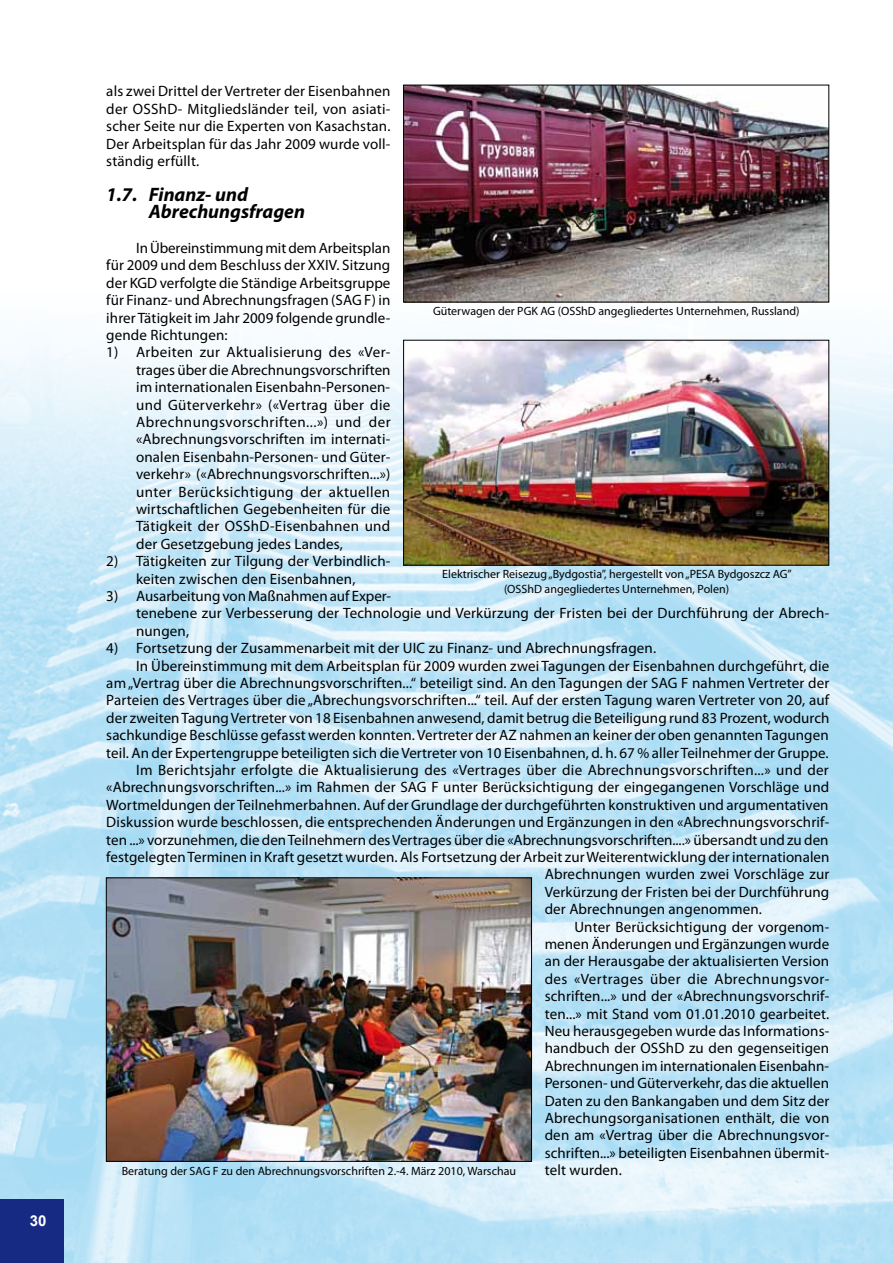
<style>
.page{position:relative;width:893px;height:1263px;background:#fff}
.page>*{position:absolute;margin:0;border:0;box-sizing:border-box;transform-origin:0 0}
.t1{font:italic 700 19.5px/17.4px "Myriad Pro";color:#000}
.t2{font:15px/17.4px "Myriad Pro";letter-spacing:.01em;color:#000;text-align:justify}
.t3{font:15px "Myriad Pro";letter-spacing:.03em;color:#000}
.t4{font:700 15px "Arial";color:#fff}
.t5{font:12px/14.4px "Myriad Pro";color:#000;text-align:center}
</style>
<div class="page">
<img style="left:0;top:84px;width:893px;height:1179px">
<div style="left:0;top:1199px;width:64px;height:64px;background:#162983"></div>
<img style="left:405px;top:342px;width:422px;height:221px">
<div style="left:403px;top:340px;width:426px;height:225px;border:1px solid #000"></div>
<img style="left:405px;top:87px;width:422px;height:213px">
<div style="left:403px;top:85px;width:426px;height:217px;border:1px solid #000"></div>
<img style="left:108px;top:879px;width:422px;height:281px">
<div style="left:106px;top:877px;width:426px;height:285px;border:1px solid #000"></div>
<p class="t4" style="left:30px;top:1211px;width:18px">30</p>
<p class="t2" style="left:106px;top:82px;width:286px">als zwei Drittel der Vertreter der Eisenbahnen der OSShD- Mitgliedsländer teil, von asiati&shy;scher Seite nur die Experten von Kasachstan.<br>Der Arbeitsplan für das Jahr 2009 wurde voll&shy;ständig erfüllt.</p>
<h1 class="t1" style="left:149px;top:185px;width:158px;text-indent:-43px">1.7. Finanz- und<br>Abrechungsfragen</h1>
<p class="t2" style="left:106px;top:239px;width:286px;text-indent:30px">In Übereinstimmung mit dem Arbeitsplan für 2009 und dem Beschluss der XXIV. Sitzung der KGD verfolgte die Ständige Arbeitsgruppe für Finanz- und Abrechnungsfragen (SAG F) in ihrer Tätigkeit im Jahr 2009 folgende grundle&shy;gende Richtungen:</p>
<p class="t2" style="left:136px;top:343px;width:256px;text-indent:-30px">1) Arbeiten zur Aktualisierung des «Ver&shy;trages über die Abrechnungsvorschriften im internationalen Eisenbahn-Personen&shy;und Güterverkehr» («Vertrag über die Abrechnungsvorschriften...») und der «Abrechnungsvorschriften im internati&shy;onalen Eisenbahn-Personen- und Güter&shy;verkehr» («Abrechnungsvorschriften...») unter Berücksichtigung der aktuellen wirtschaftlichen Gegebenheiten für die Tätigkeit der OSShD-Eisenbahnen und der Gesetzgebung jedes Landes,</p>
<p class="t2" style="left:106px;top:552px;width:286px;text-align:center">2) Tätigkeiten zur Tilgung der Verbindlich&shy;keiten zwischen den Eisenbahnen,</p>
<p class="t2" style="left:136px;top:587px;width:695px;text-align:left;text-indent:-30px">3) Ausarbeitung von Maßnahmen auf Exper-<br>tenebene zur Verbesserung der Technologie und Verkürzung der Fristen bei der Durchführung der Abrech&shy;nungen,</p>
<p class="t2" style="left:106px;top:639px;width:551px">4) Fortsetzung der Zusammenarbeit mit der UIC zu Finanz- und Abrechnungsfragen.</p>
<p class="t2" style="left:136px;top:657px;width:695px">In Übereinstimmung mit dem Arbeitsplan für 2009 wurden zwei Tagungen der Eisenbahnen durchgeführt, die</p>
<p class="t2" style="left:106px;top:674px;width:724px">am „Vertrag über die Abrechnungsvorschriften...“ beteiligt sind. An den Tagungen der SAG F nahmen Vertreter der</p>
<p class="t2" style="left:106px;top:691px;width:724px">Parteien des Vertrages über die „Abrechungsvorschriften...“ teil. Auf der ersten Tagung waren Vertreter von 20, auf</p>
<p class="t2" style="left:106px;top:709px;width:725px">der zweiten Tagung Vertreter von 18 Eisenbahnen anwesend, damit betrug die Beteiligung rund 83 Prozent, wodurch</p>
<p class="t2" style="left:106px;top:726px;width:724px">sachkundige Beschlüsse gefasst werden konnten. Vertreter der АZ nahmen an keiner der oben genannten Tagungen</p>
<p class="t2" style="left:106px;top:744px;width:724px">teil. An der Expertengruppe beteiligten sich die Vertreter von 10 Eisenbahnen, d. h. 67 % aller Teilnehmer der Gruppe.</p>
<p class="t2" style="left:136px;top:761px;width:694px">Im Berichtsjahr erfolgte die Aktualisierung des «Vertrages über die Abrechnungsvorschriften...» und der</p>
<p class="t2" style="left:106px;top:778px;width:724px">«Abrechnungsvorschriften...» im Rahmen der SAG F unter Berücksichtigung der eingegangenen Vorschläge und</p>
<p class="t2" style="left:106px;top:796px;width:724px">Wortmeldungen der Teilnehmerbahnen. Auf der Grundlage der durchgeführten konstruktiven und argumentativen</p>
<p class="t2" style="left:106px;top:813px;width:724px">Diskussion wurde beschlossen, die entsprechenden Änderungen und Ergänzungen in den «Abrechnungsvorschrif-</p>
<p class="t2" style="left:106px;top:831px;width:724px">ten ...» vorzunehmen, die den Teilnehmern des Vertrages über die «Abrechnungsvorschriften....» übersandt und zu den</p>
<p class="t2" style="left:106px;top:848px;width:725px">festgelegten Terminen in Kraft gesetzt wurden. Als Fortsetzung der Arbeit zur Weiterentwicklung der internationalen</p>
<p class="t2" style="left:545px;top:865px;width:286px">Abrechnungen wurden zwei Vorschläge zur</p>
<p class="t2" style="left:545px;top:883px;width:286px">Verkürzung der Fristen bei der Durchführung</p>
<p class="t2" style="left:545px;top:900px;width:219px">der Abrechnungen angenommen.</p>
<p class="t2" style="left:574px;top:918px;width:256px">Unter Berücksichtigung der vorgenom-</p>
<p class="t2" style="left:545px;top:935px;width:286px">menen Änderungen und Ergänzungen wurde</p>
<p class="t2" style="left:545px;top:952px;width:286px">an der Herausgabe der aktualisierten Version</p>
<p class="t3" style="left:545px;top:969px;width:286px">des «Vertrages über die Abrechnungsvor-</p>
<p class="t2" style="left:545px;top:987px;width:286px">schriften...» und der «Abrechnungsvorschrif-</p>
<p class="t2" style="left:545px;top:1005px;width:286px">ten...» mit Stand vom 01.01.2010 gearbeitet.</p>
<p class="t2" style="left:545px;top:1022px;width:286px">Neu herausgegeben wurde das Informations-</p>
<p class="t2" style="left:545px;top:1039px;width:286px">handbuch der OSShD zu den gegenseitigen</p>
<p class="t2" style="left:545px;top:1057px;width:286px">Abrechnungen im internationalen Eisenbahn-</p>
<p class="t2" style="left:545px;top:1074px;width:286px">Personen- und Güterverkehr, das die aktuellen</p>
<p class="t2" style="left:545px;top:1092px;width:286px">Daten zu den Bankangaben und dem Sitz der</p>
<p class="t2" style="left:545px;top:1109px;width:286px">Abrechungsorganisationen enthält, die von</p>
<p class="t2" style="left:545px;top:1126px;width:286px">den am «Vertrag über die Abrechnungsvor-</p>
<p class="t2" style="left:545px;top:1144px;width:286px">schriften...» beteiligten Eisenbahnen übermit-</p>
<p class="t2" style="left:545px;top:1161px;width:79px">telt wurden.</p>
<p class="t5" style="left:433px;top:304px;width:368px">Güterwagen der PGK AG (OSShD angegliedertes Unternehmen, Russland)</p>
<p class="t5" style="left:442px;top:567px;width:351px">Elektrischer Reisezug „Bydgostia”, hergestellt von „PESA Bydgoszcz AG” (OSShD angegliedertes Unternehmen, Polen)</p>
<p class="t5" style="left:122px;top:1163px;width:396px">Beratung der SAG F zu den Abrechnungsvorschriften 2.-4. März 2010, Warschau</p>
</div>
